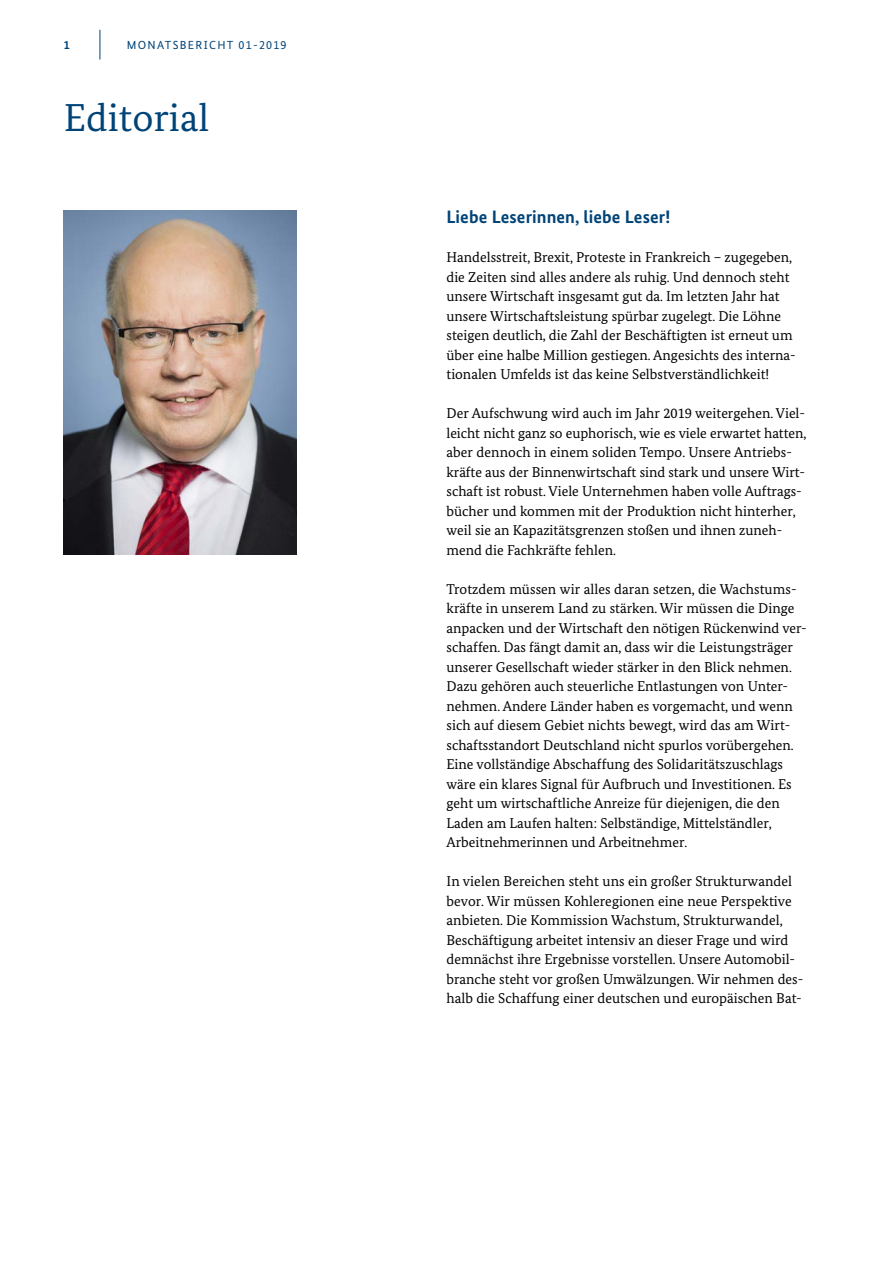
<style>
.page{position:relative;width:893px;height:1263px;background:#fff}
.page>*{position:absolute;margin:0;border:0;box-sizing:border-box;transform-origin:0 0}
.t1{font:39px "Bundes Serif";letter-spacing:.005em;color:#004377}
.t2{font:700 18px "Bundes Sans";letter-spacing:.005em;color:#004377}
.t3{font:14.25px/19.5px "Bundes Serif";color:#000}
.t4{font:700 12px "Bundes Sans";color:#004377}
.t5{font:11.7px "Bundes Sans";letter-spacing:.11em;color:#004377}
.s1{font-size:12px}
</style>
<div class="page">
<hr style="left:100px;top:30px;width:1px;height:30px;background:#004377">
<img style="left:64px;top:210px;width:233px;height:345px">
<p class="t4" style="left:64px;top:38px;width:7px">1</p>
<p class="t5" style="left:127px;top:38px;width:161px">MONATSBERICHT <span class="s1">01-2019</span></p>
<h1 class="t1" style="left:64px;top:94px;width:147px">Editorial</h1>
<h2 class="t2" style="left:446px;top:206px;width:225px">Liebe Leserinnen, liebe Leser!</h2>
<p class="t3" style="left:446px;top:248px;width:349px">Handelsstreit, Brexit, Proteste in Frankreich – zugegeben, die Zeiten sind alles andere als ruhig. Und dennoch steht unsere Wirtschaft insgesamt gut da. Im letzten Jahr hat unsere Wirtschaftsleistung spürbar zugelegt. Die Löhne steigen deutlich, die Zahl der Beschäftigten ist erneut um über eine halbe Million gestiegen. Angesichts des interna&shy;tionalen Umfelds ist das keine Selbstverständlichkeit!</p>
<p class="t3" style="left:446px;top:404px;width:361px">Der Aufschwung wird auch im Jahr 2019 weitergehen. Viel&shy;leicht nicht ganz so euphorisch, wie es viele erwartet hatten, aber dennoch in einem soliden Tempo. Unsere Antriebs&shy;kräfte aus der Binnenwirtschaft sind stark und unsere Wirt-- schaft ist robust. Viele Unternehmen haben volle Auftrags&shy;bücher und kommen mit der Produktion nicht hinterher, weil sie an Kapazitätsgrenzen stoßen und ihnen zuneh&shy;mend die Fachkräfte fehlen.</p>
<p class="t3" style="left:446px;top:579px;width:362px">Trotzdem müssen wir alles daran setzen, die Wachstums&shy;kräfte in unserem Land zu stärken. Wir müssen die Dinge anpacken und der Wirtschaft den nötigen Rückenwind ver&shy;schaffen. Das fängt damit an, dass wir die Leistungsträger unserer Gesellschaft wieder stärker in den Blick nehmen.<br>Dazu gehören auch steuerliche Entlastungen von Unter&shy;nehmen. Andere Länder haben es vorgemacht, und wenn sich auf diesem Gebiet nichts bewegt, wird das am Wirt&shy;schaftsstandort Deutschland nicht spurlos vorübergehen.<br>Eine vollständige Abschaffung des Solidaritätszuschlags wäre ein klares Signal für Aufbruch und Investitionen. Es geht um wirtschaftliche Anreize für diejenigen, die den Laden am Laufen halten: Selbständige, Mittelständler, Arbeitnehmerinnen und Arbeitnehmer.</p>
<p class="t3" style="left:446px;top:872px;width:358px">In vielen Bereichen steht uns ein großer Strukturwandel bevor. Wir müssen Kohleregionen eine neue Perspektive anbieten. Die Kommission Wachstum, Strukturwandel, Beschäftigung arbeitet intensiv an dieser Frage und wird demnächst ihre Ergebnisse vorstellen. Unsere Automobil&shy;branche steht vor großen Umwälzungen. Wir nehmen des&shy;halb die Schaffung einer deutschen und europäischen Bat-</p>
</div>
